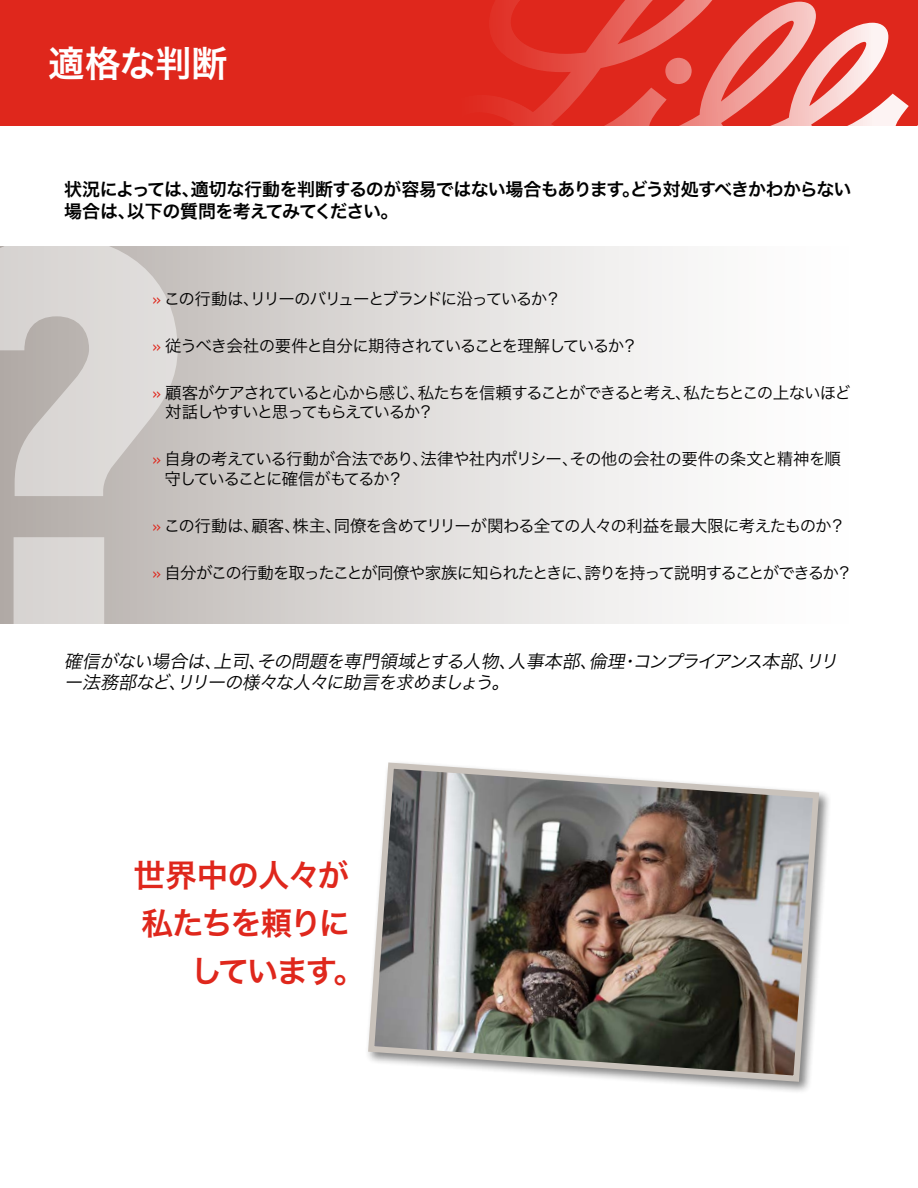
<style>
.page{position:relative;width:918px;height:1188px;background:#fff}
.page>*{position:absolute;margin:0;border:0;box-sizing:border-box;transform-origin:0 0}
.t1{font:900 539.7px "DIN Pro";color:#fff}
.t2{font:36px "Hira Kaku Pro W6";letter-spacing:-.01em;color:#fff}
.t3{font:31.5px "Hira Kaku Pro W6";letter-spacing:-.065em;color:#df271c}
.t4{font:31.5px "Hira Kaku Pro W6";letter-spacing:-.02em;color:#df271c}
.t5{font:italic 18px/21.6px "Hira Kaku Pro W3";color:#000}
.t6{font:18px/21.6px "Hira Kaku Pro W6";letter-spacing:-.035em;color:#000}
.t7{font:16.5px/19.8px "Hira Kaku Pro W3";letter-spacing:-.075em;color:#000}
.t8{font:16.5px/19.8px "Hira Kaku Pro W3";letter-spacing:-.05em;color:#000}
.t9{font:16.5px "Hira Kaku Pro W3";letter-spacing:-.04em;color:#000}
.s1{font-family:"DIN Pro";color:#df271c}
</style>
<div class="page">
<div style="left:0;top:246px;width:917px;height:378px;background:linear-gradient(to right,#b7b1ad,#fff)"></div>
<div style="left:0;top:0;width:918px;height:126px;background:#df271c"></div>
<svg style="left:496px;top:0;width:422px;height:126px"></svg>
<div style="left:365px;top:760px;width:467px;height:334px;background:#000;opacity:.49"></div>
<img style="left:365px;top:760px;width:457px;height:325px">
<h2 class="t2" style="left:49px;top:31px;width:180px">適格な判断</h2>
<p class="t6" style="left:64px;top:178px;width:789px">状況によっては、適切な行動を判断するのが容易ではない場合もあります。どう対処すべきかわからない場合は、以下の質問を考えてみてください。</p>
<h1 class="t1" style="left:-97px;top:-35px;width:292px">?</h1>
<p class="t7" style="left:152px;top:288px;width:411px"><span class="s1">»</span> この行動は、リリーのバリューとブランドに沿っているか？</p>
<p class="t7" style="left:152px;top:335px;width:488px"><span class="s1">»</span> 従うべき会社の要件と自分に期待されていることを理解しているか？</p>
<p class="t7" style="left:165px;top:381px;width:687px;text-indent:-13px"><span class="s1">»</span> 顧客がケアされていると心から感じ、私たちを信頼することができると考え、私たちとこの上ないほど対話しやすいと思ってもらえているか？</p>
<p class="t8" style="left:165px;top:448px;width:678px;text-indent:-13px"><span class="s1">»</span> 自身の考えている行動が合法であり、法律や社内ポリシー、その他の会社の要件の条文と精神を順守していることに確信がもてるか？</p>
<p class="t9" style="left:152px;top:511px;width:695px"><span class="s1">»</span> この行動は、顧客、株主、同僚を含めてリリーが関わる全ての人々の利益を最大限に考えたものか？</p>
<p class="t7" style="left:152px;top:561px;width:702px"><span class="s1">»</span> 自分がこの行動を取ったことが同僚や家族に知られたときに、誇りを持って説明することができるか？</p>
<p class="t5" style="left:64px;top:649px;width:780px">確信がない場合は、上司、その問題を専門領域とする人物、人事本部、倫理・コンプライアンス本部、リリー法務部など、リリーの様々な人々に助言を求めましょう。</p>
<h3 class="t4" style="left:134px;top:846px;width:217px">世界中の人々が</h3>
<h3 class="t3" style="left:142px;top:894px;width:210px">私たちを頼りに</h3>
<h3 class="t3" style="left:191px;top:942px;width:176px">しています。</h3>
</div>
